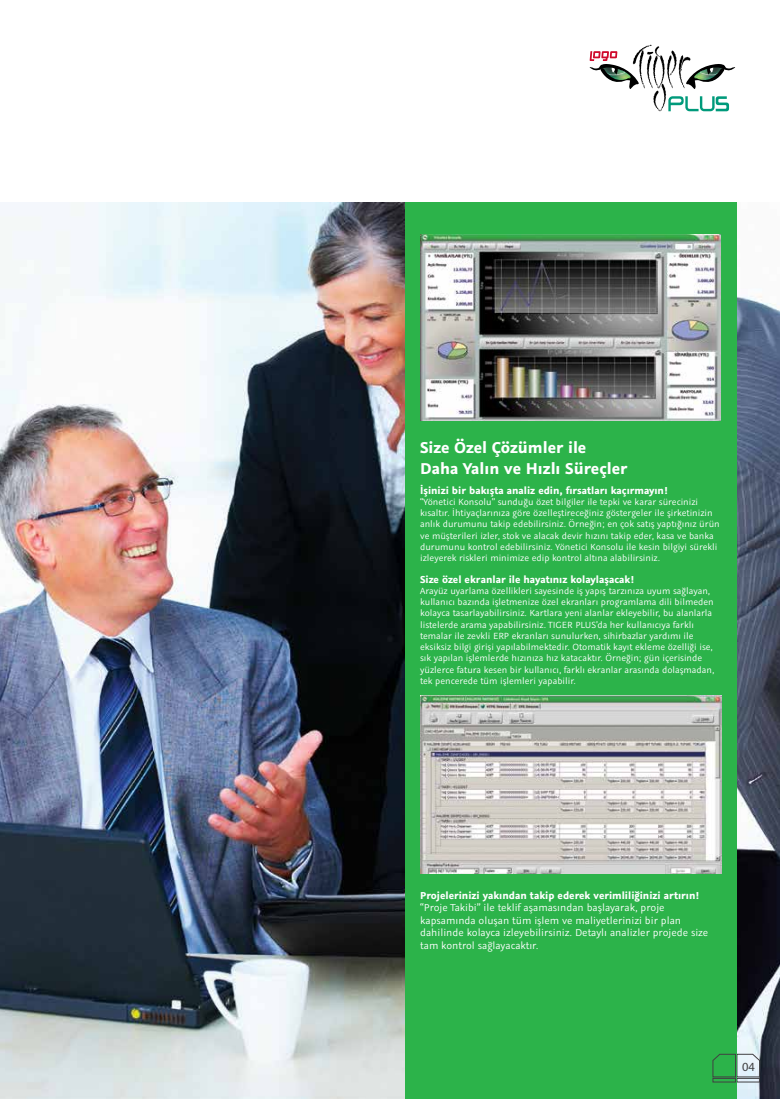
<style>
.page{position:relative;width:780px;height:1099px;background:#fff}
.page>*{position:absolute;margin:0;border:0;box-sizing:border-box;transform-origin:0 0}
.t1{font:700 17.5px/21px "Graublau Sans";color:#fff}
.t2{font:12.5px "Myriad Pro";color:#414042}
.t3{font:11.25px/12.5px "Graublau Sans";color:#fff}
.t4{font:700 11.25px "Graublau Sans";color:#fff}
.t5{font:10px/11.2px "Graublau Sans";color:#fff}
</style>
<div class="page">
<svg style="left:589px;top:45px;width:146px;height:66px"></svg>
<img style="left:0;top:202px;width:780px;height:896px">
<div style="left:736px;top:1078px;width:23px;height:4px;border:1px solid #414042"></div>
<div style="left:405px;top:202px;width:331px;height:896px;background:#2cb34a"></div>
<svg style="left:712px;top:1053px;width:48px;height:24px"></svg>
<div style="left:712px;top:1078px;width:23px;height:4px;border:1px solid #414042"></div>
<img style="left:421px;top:235px;width:299px;height:185px">
<img style="left:420px;top:695px;width:301px;height:178px">
<h1 class="t1" style="left:420px;top:436px;width:209px">Size Özel Çözümler ile<br>Daha Yalın ve Hızlı Süreçler</h1>
<p class="t4" style="left:420px;top:483px;width:249px">İşinizi bir bakışta analiz edin, fırsatları kaçırmayın!</p>
<p class="t5" style="left:420px;top:496px;width:301px">“Yönetici Konsolu” sunduğu özet bilgiler ile tepki ve karar sürecinizi kısaltır. İhtiyaçlarınıza göre özelleştireceğiniz göstergeler ile şirketinizin anlık durumunu takip edebilirsiniz. Örneğin; en çok satış yaptığınız ürün ve müşterileri izler, stok ve alacak devir hızını takip eder, kasa ve banka durumunu kontrol edebilirsiniz. Yönetici Konsolu ile kesin bilgiyi sürekli izleyerek riskleri minimize edip kontrol altına alabilirsiniz.</p>
<p class="t4" style="left:420px;top:572px;width:215px">Size özel ekranlar ile hayatınız kolaylaşacak!</p>
<p class="t5" style="left:420px;top:585px;width:296px">Arayüz uyarlama özellikleri sayesinde iş yapış tarzınıza uyum sağlayan, kullanıcı bazında işletmenize özel ekranları programlama dili bilmeden kolayca tasarlayabilirsiniz. Kartlara yeni alanlar ekleyebilir, bu alanlarla listelerde arama yapabilirsiniz. TIGER PLUS’da her kullanıcıya farklı temalar ile zevkli ERP ekranları sunulurken, sihirbazlar yardımı ile eksiksiz bilgi girişi yapılabilmektedir. Otomatik kayıt ekleme özelliği ise, sık yapılan işlemlerde hızınıza hız katacaktır. Örneğin; gün içerisinde yüzlerce fatura kesen bir kullanıcı, farklı ekranlar arasında dolaşmadan, tek pencerede tüm işlemleri yapabilir.</p>
<p class="t4" style="left:420px;top:888px;width:280px">Projelerinizi yakından takip ederek verimliliğinizi artırın!</p>
<p class="t3" style="left:420px;top:901px;width:289px">“Proje Takibi” ile teklif aşamasından başlayarak, proje kapsamında oluşan tüm işlem ve maliyetlerinizi bir plan dahilinde kolayca izleyebilirsiniz. Detaylı analizler projede size tam kontrol sağlayacaktır.</p>
<p class="t2" style="left:742px;top:1058px;width:14px">04</p>
</div>
